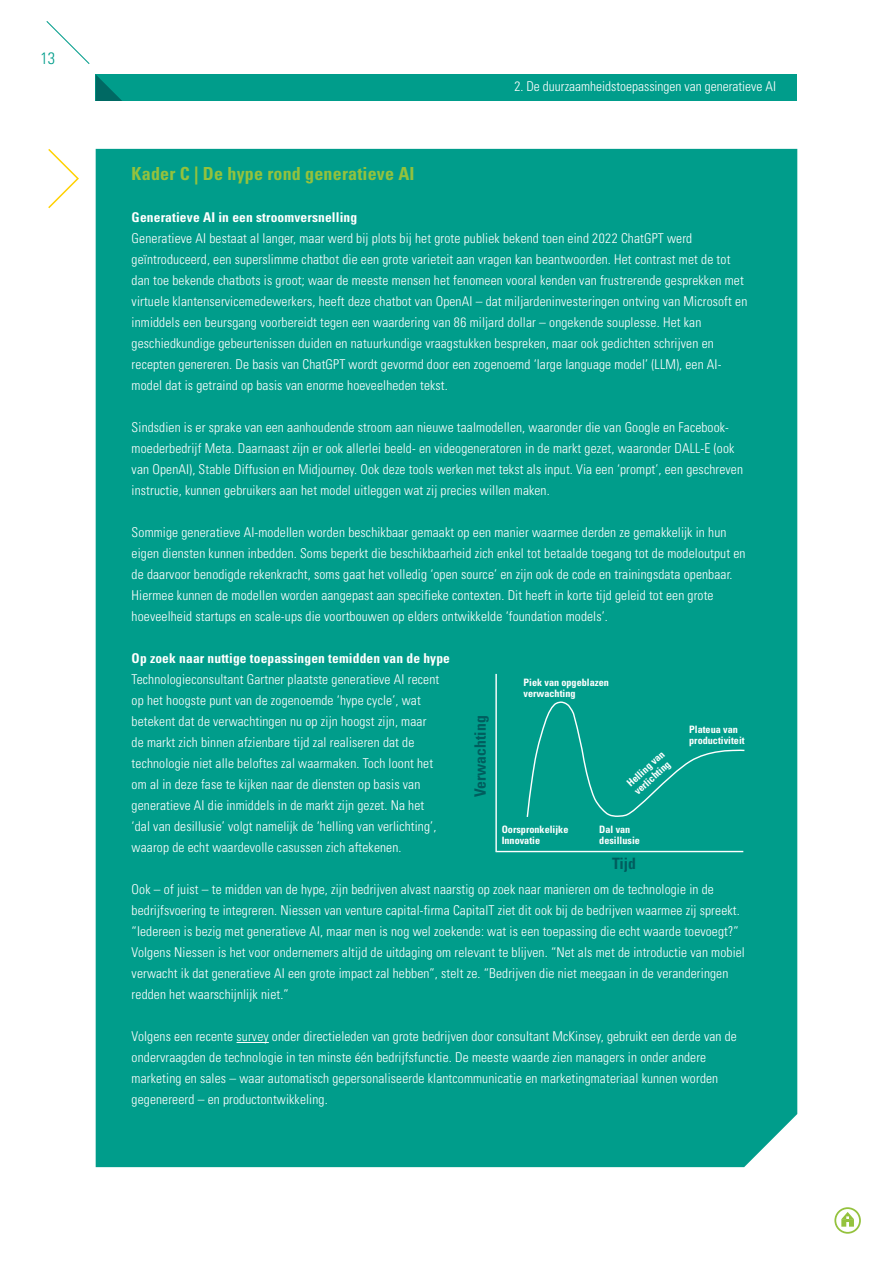
<style>
.page{position:relative;width:893px;height:1263px;background:#fff}
.page>*{position:absolute;margin:0;border:0;box-sizing:border-box;transform-origin:0 0}
.t1{font:700 condensed 18px "Univers LT Std";letter-spacing:.01em;color:#94c23d}
.t2{font:300 condensed 16.5px "Univers LT Std";color:#009d8b}
.t3{font:700 condensed 15.6px "Univers LT Std";color:#005d5e}
.t4{font:300 condensed 13.5px/21px "Univers LT Std";letter-spacing:.01em;color:#fff}
.t5{font:700 condensed 13.5px "Univers LT Std";letter-spacing:.01em;color:#fff}
.t6{font:700 condensed 10.2px/10.9px "Univers LT Std";color:#fff}
</style>
<div class="page">
<svg style="left:46px;top:21px;width:44px;height:43px"></svg>
<div style="left:96px;top:74px;width:701px;height:27px;background:#009d8b"></div>
<svg style="left:96px;top:75px;width:26px;height:26px"></svg>
<div style="left:96px;top:149px;width:701px;height:1018px;background:#009d8b"></div>
<hr style="left:237px;top:1042px;width:32px;height:1px;background:#fff">
<div style="left:526px;top:700px;width:220px;height:118px;background:#009d8b"></div>
<hr style="left:495px;top:674px;width:2px;height:178px;background:#fff">
<hr style="left:496px;top:851px;width:247px;height:1px;background:#fff">
<svg style="left:48px;top:149px;width:31px;height:60px"></svg>
<svg style="left:841px;top:1212px;width:13px;height:15px"></svg>
<div style="left:834px;top:1207px;width:27px;height:27px;border:2px solid #94c23d;border-radius:50%"></div>
<p class="t2" style="left:41px;top:48px;width:16px">13</p>
<p class="t4" style="left:514px;top:76px;width:263px">2. De duurzaamheidstoepassingen van generatieve AI</p>
<h1 class="t1" style="left:132px;top:163px;width:284px">Kader C | De hype rond generatieve AI</h1>
<p class="t5" style="left:132px;top:209px;width:227px">Generatieve AI in een stroomversnelling</p>
<p class="t4" style="left:132px;top:228px;width:617px">Generatieve AI bestaat al langer, maar werd bij plots bij het grote publiek bekend toen eind 2022 ChatGPT werd geïntroduceerd, een superslimme chatbot die een grote varieteit aan vragen kan beantwoorden. Het contrast met de tot dan toe bekende chatbots is groot; waar de meeste mensen het fenomeen vooral kenden van frustrerende gesprekken met virtuele klantenservicemedewerkers, heeft deze chatbot van OpenAI – dat miljardeninvesteringen ontving van Microsoft en inmiddels een beursgang voorbereidt tegen een waardering van 86 miljard dollar – ongekende souplesse. Het kan geschiedkundige gebeurtenissen duiden en natuurkundige vraagstukken bespreken, maar ook gedichten schrijven en recepten genereren. De basis van ChatGPT wordt gevormd door een zogenoemd ‘large language model’ (LLM), een AI&shy;model dat is getraind op basis van enorme hoeveelheden tekst.</p>
<p class="t4" style="left:132px;top:417px;width:613px">Sindsdien is er sprake van een aanhoudende stroom aan nieuwe taalmodellen, waaronder die van Google en Facebook&shy;moederbedrijf Meta. Daarnaast zijn er ook allerlei beeld- en videogeneratoren in de markt gezet, waaronder DALL-E (ook van OpenAI), Stable Diffusion en Midjourney. Ook deze tools werken met tekst als input. Via een ‘prompt’, een geschreven instructie, kunnen gebruikers aan het model uitleggen wat zij precies willen maken.</p>
<p class="t4" style="left:132px;top:522px;width:615px">Sommige generatieve AI-modellen worden beschikbaar gemaakt op een manier waarmee derden ze gemakkelijk in hun eigen diensten kunnen inbedden. Soms beperkt die beschikbaarheid zich enkel tot betaalde toegang tot de modeloutput en de daarvoor benodigde rekenkracht, soms gaat het volledig ‘open source’ en zijn ook de code en trainingsdata openbaar.<br>Hiermee kunnen de modellen worden aangepast aan specifieke contexten. Dit heeft in korte tijd geleid tot een grote hoeveelheid startups en scale-ups die voortbouwen op elders ontwikkelde ‘foundation models’.</p>
<p class="t5" style="left:132px;top:650px;width:320px">Op zoek naar nuttige toepassingen temidden van de hype</p>
<p class="t4" style="left:132px;top:669px;width:309px">Technologieconsultant Gartner plaatste generatieve AI recent op het hoogste punt van de zogenoemde ‘hype cycle’, wat betekent dat de verwachtingen nu op zijn hoogst zijn, maar de markt zich binnen afzienbare tijd zal realiseren dat de technologie niet alle beloftes zal waarmaken. Toch loont het om al in deze fase te kijken naar de diensten op basis van generatieve AI die inmiddels in de markt zijn gezet. Na het ‘dal van desillusie’ volgt namelijk de ‘helling van verlichting’, waarop de echt waardevolle casussen zich aftekenen.</p>
<p class="t4" style="left:132px;top:879px;width:615px">Ook – of juist – te midden van de hype, zijn bedrijven alvast naarstig op zoek naar manieren om de technologie in de bedrijfsvoering te integreren. Niessen van venture capital-firma CapitalT ziet dit ook bij de bedrijven waarmee zij spreekt. “Iedereen is bezig met generatieve AI, maar men is nog wel zoekende: wat is een toepassing die echt waarde toevoegt?” Volgens Niessen is het voor ondernemers altijd de uitdaging om relevant te blijven. “Net als met de introductie van mobiel verwacht ik dat generatieve AI een grote impact zal hebben”, stelt ze. “Bedrijven die niet meegaan in de veranderingen redden het waarschijnlijk niet.”</p>
<p class="t4" style="left:132px;top:1026px;width:607px">Volgens een recente survey onder directieleden van grote bedrijven door consultant McKinsey, gebruikt een derde van de ondervraagden de technologie in ten minste één bedrijfsfunctie. De meeste waarde zien managers in onder andere marketing en sales – waar automatisch gepersonaliseerde klantcommunicatie en marketingmateriaal kunnen worden gegenereerd – en productontwikkeling.</p>
<p class="t6" style="left:523px;top:676px;width:87px">Piek van opgeblazen verwachting</p>
<p class="t3" style="left:471px;top:797px;width:83px;rotate:-90deg">Verwachting</p>
<p class="t6" style="left:689px;top:724px;width:57px">Plateua van productiviteit</p>
<p class="t6" style="left:625px;top:780px;width:48px;rotate:-42deg">Helling van verlichting</p>
<p class="t6" style="left:502px;top:824px;width:68px">Oorspronkelijke<br>Innovatie</p>
<p class="t6" style="left:599px;top:824px;width:42px">Dal van desillusie</p>
<p class="t3" style="left:612px;top:854px;width:25px">Tijd</p>
</div>
